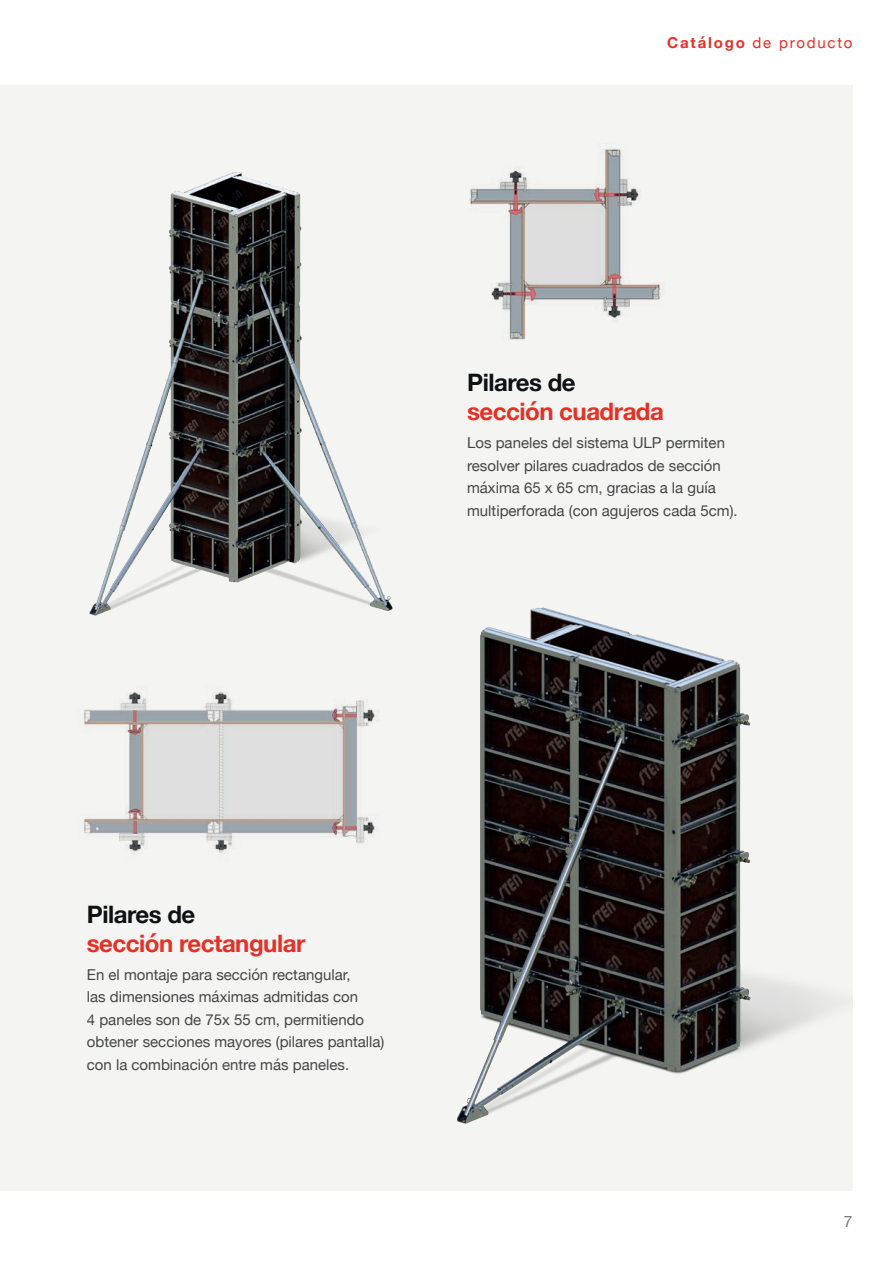
<style>
.page{position:relative;width:893px;height:1263px;background:#fff}
.page>*{position:absolute;margin:0;border:0;box-sizing:border-box;transform-origin:0 0}
.t1{font:700 24px "Helvetica Neue";letter-spacing:-.02em;color:#e53025}
.t2{font:700 24px "Helvetica Neue";letter-spacing:-.02em;color:#0d1214}
.t3{font:15.6px "Helvetica Neue";color:#75797b}
.t4{font:15px/22.5px "Helvetica Neue";color:#454647}
.t5{font:15px "Helvetica Neue";letter-spacing:.12em;color:#e53025}
.s1{font-weight:700}
</style>
<div class="page">
<div style="left:0;top:85px;width:853px;height:1106px;background:#f4f4f3"></div>
<img style="left:89px;top:172px;width:304px;height:444px">
<img style="left:457px;top:607px;width:377px;height:517px">
<img style="left:470px;top:149px;width:194px;height:191px">
<img style="left:84px;top:691px;width:295px;height:164px">
<p class="t5" style="left:667px;top:32px;width:187px"><span class="s1">Catálogo</span> de producto</p>
<h1 class="t2" style="left:467px;top:364px;width:110px">Pilares de</h1>
<h1 class="t1" style="left:467px;top:393px;width:198px">sección cuadrada</h1>
<p class="t4" style="left:467px;top:432px;width:272px">Los paneles del sistema ULP permiten resolver pilares cuadrados de sección máxima 65 x 65 cm, gracias a la guía multiperforada (con agujeros cada 5cm).</p>
<h1 class="t2" style="left:87px;top:895px;width:110px">Pilares de</h1>
<h1 class="t1" style="left:87px;top:924px;width:220px">sección rectangular</h1>
<p class="t4" style="left:87px;top:964px;width:299px">En el montaje para sección rectangular,<br>las dimensiones máximas admitidas con<br>4 paneles son de 75x 55 cm, permitiendo obtener secciones mayores (pilares pantalla) con la combinación entre más paneles.</p>
<p class="t3" style="left:844px;top:1210px;width:10px">7</p>
</div>
